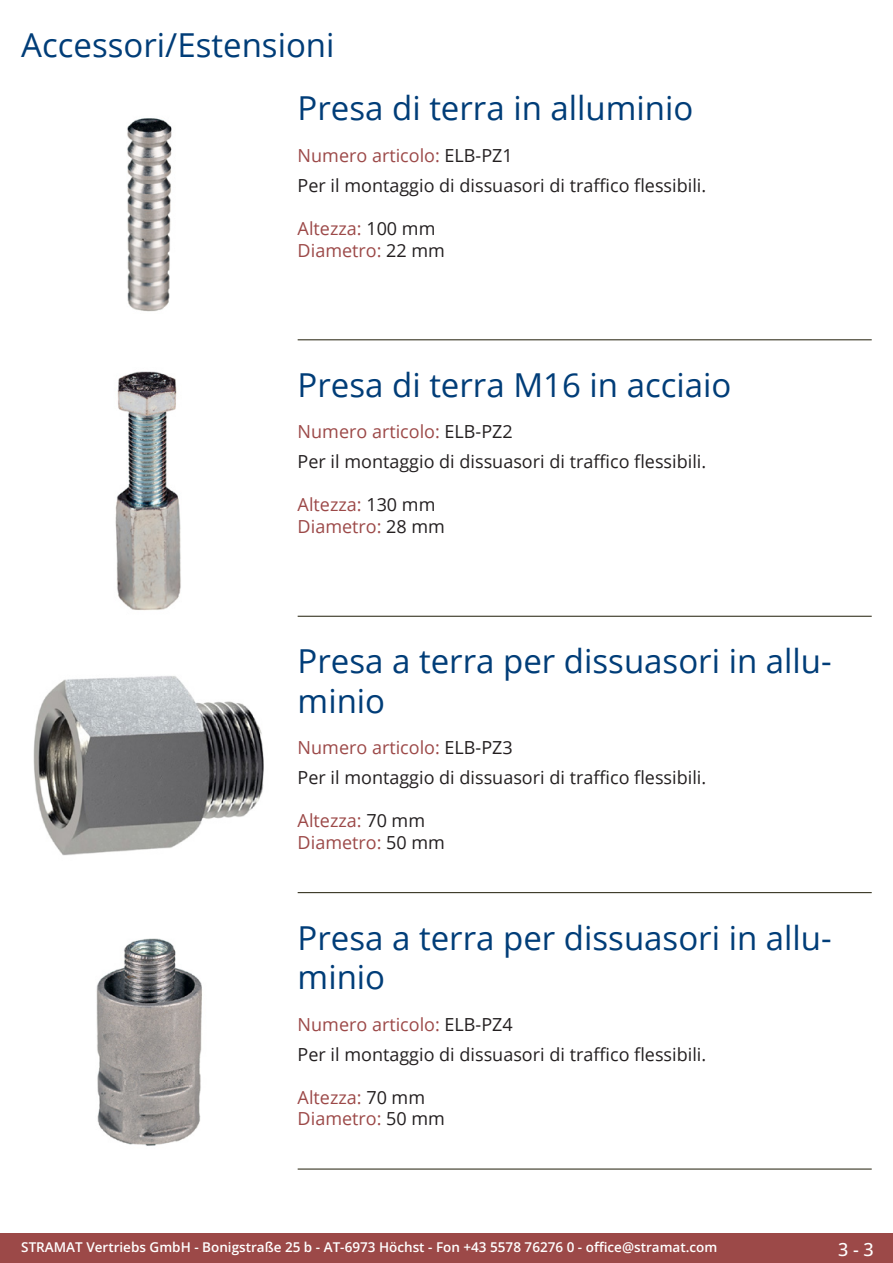
<style>
.page{position:relative;width:893px;height:1263px;background:#fff}
.page>*{position:absolute;margin:0;border:0;box-sizing:border-box;transform-origin:0 0}
.Produkttitel{font:33px/39.6px "Open Sans";color:#003d78}
.RastTitel{font:33px "Open Sans";color:#003d78}
.Beschreibung_Text{font:18px "Open Sans";color:#231f20}
.Beschreibung_Text-2{font:18px/21.6px "Open Sans";color:#9c4948}
.TechDaten_Überschrif{font:18px "Open Sans";color:#9c4948}
.t1{font:500 18px "Open Sans";color:#fff}
.t2{font:600 13.5px "Open Sans";color:#fff}
.s1{color:#231f20}
</style>
<div class="page">
<div style="left:0;top:1233px;width:893px;height:30px;background:#9c4948"></div>
<hr style="left:298px;top:340px;width:574px;height:1px;background:#201d08">
<hr style="left:298px;top:616px;width:574px;height:1px;background:#201d08">
<hr style="left:298px;top:892px;width:574px;height:1px;background:#201d08">
<hr style="left:298px;top:1169px;width:574px;height:1px;background:#201d08">
<img style="left:127px;top:118px;width:45px;height:194px">
<img style="left:115px;top:371px;width:66px;height:239px">
<img style="left:33px;top:676px;width:231px;height:180px">
<img style="left:96px;top:938px;width:106px;height:208px">
<p class="RastTitel" style="left:21px;top:22px;width:315px">Accessori/Estensioni</p>
<p class="Produkttitel" style="left:298px;top:88px;width:397px">Presa di terra in alluminio</p>
<p class="TechDaten_Überschrif" style="left:298px;top:143px;width:217px">Numero articolo: <span class="s1">ELB-PZ1</span></p>
<p class="Beschreibung_Text" style="left:298px;top:173px;width:410px">Per il montaggio di dissuasori di traffico flessibili.</p>
<p class="Beschreibung_Text-2" style="left:298px;top:217px;width:149px">Altezza: <span class="s1">100 mm<br></span>Diametro: <span class="s1">22 mm</span></p>
<p class="Produkttitel" style="left:298px;top:364px;width:435px">Presa di terra M16 in acciaio</p>
<p class="TechDaten_Überschrif" style="left:298px;top:420px;width:217px">Numero articolo: <span class="s1">ELB-PZ2</span></p>
<p class="Beschreibung_Text" style="left:298px;top:449px;width:410px">Per il montaggio di dissuasori di traffico flessibili.</p>
<p class="Beschreibung_Text-2" style="left:298px;top:494px;width:149px">Altezza: <span class="s1">130 mm<br></span>Diametro: <span class="s1">28 mm</span></p>
<p class="Produkttitel" style="left:298px;top:640px;width:533px">Presa a terra per dissuasori in allu&shy;minio</p>
<p class="TechDaten_Überschrif" style="left:298px;top:735px;width:217px">Numero articolo: <span class="s1">ELB-PZ3</span></p>
<p class="Beschreibung_Text" style="left:298px;top:765px;width:410px">Per il montaggio di dissuasori di traffico flessibili.</p>
<p class="Beschreibung_Text-2" style="left:298px;top:810px;width:149px">Altezza: <span class="s1">70 mm<br></span>Diametro: <span class="s1">50 mm</span></p>
<p class="Produkttitel" style="left:298px;top:917px;width:533px">Presa a terra per dissuasori in allu&shy;minio</p>
<p class="TechDaten_Überschrif" style="left:298px;top:1012px;width:217px">Numero articolo: <span class="s1">ELB-PZ4</span></p>
<p class="Beschreibung_Text" style="left:298px;top:1042px;width:410px">Per il montaggio di dissuasori di traffico flessibili.</p>
<p class="Beschreibung_Text-2" style="left:298px;top:1086px;width:149px">Altezza: <span class="s1">70 mm<br></span>Diametro: <span class="s1">50 mm</span></p>
<p class="t2" style="left:21px;top:1238px;width:698px">STRAMAT Vertriebs GmbH - Bonigstraße 25 b - AT-6973 Höchst - Fon +43 5578 76276 0 - office@stramat.com</p>
<p class="t1" style="left:838px;top:1237px;width:37px">3 - 3</p>
</div>
